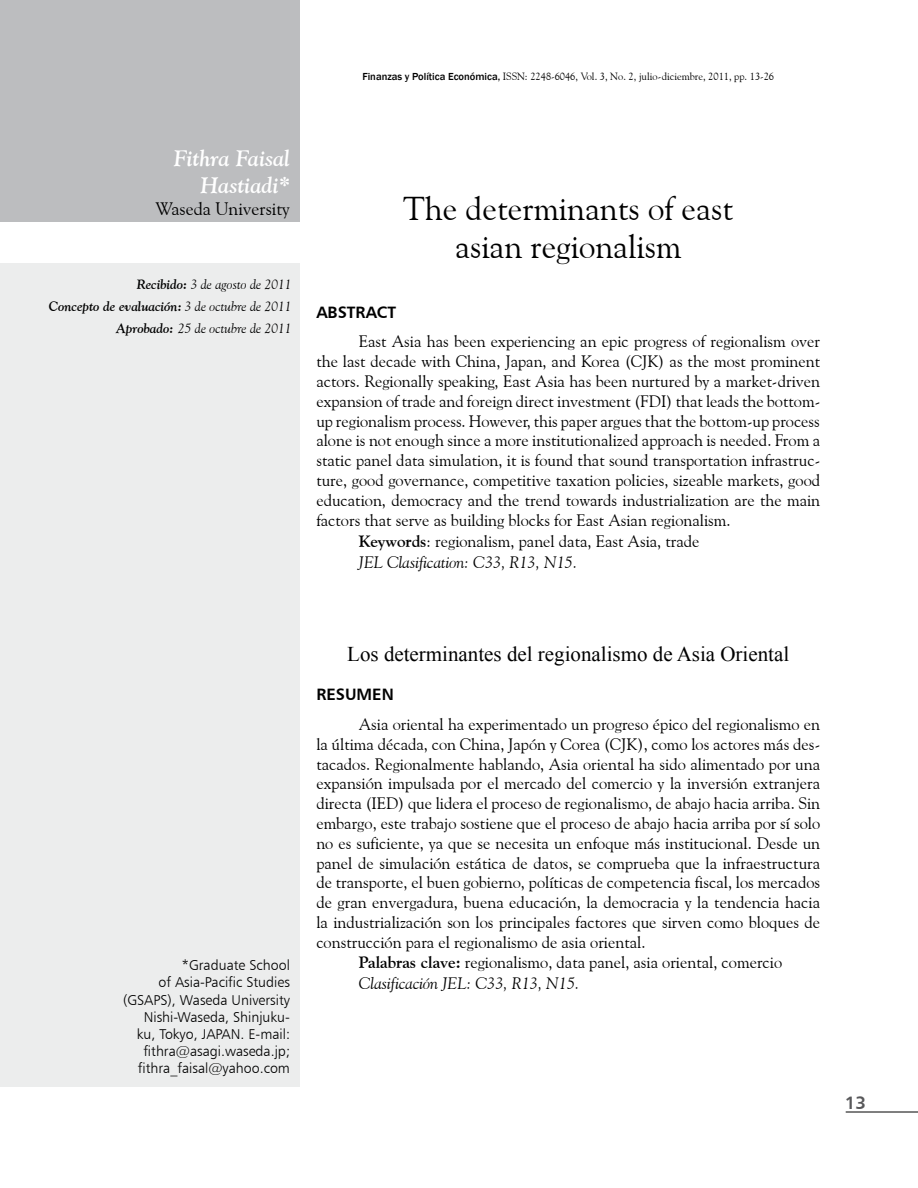
<style>
.page{position:relative;width:918px;height:1188px;background:#fff}
.page>*{position:absolute;margin:0;border:0;box-sizing:border-box;transform-origin:0 0}
.t1{font:33px/38.2px "Goudy Old Style BT";color:#000;text-align:center}
.t2{font:italic 700 22.5px/27px "Goudy Old Style BT";color:#fff;text-align:right}
.t3{font:21px "Times New Roman";color:#000}
.t4{font:18px "Goudy Old Style BT";color:#000}
.t5{font:18px "Humanist 777 BT Bold B";color:#58585a}
.t6{font:16.5px/19.8px "Goudy Old Style BT";color:#000;text-align:justify}
.t7{font:italic 16.5px "Goudy Old Style BT";color:#000}
.t8{font:16.5px "Humanist 777 BT Bold B";color:#000}
.t9{font:14.25px/17.1px "Humanist 777 BT Light B";color:#000;text-align:right}
.t10{font:italic 13.5px/21.6px "Goudy Old Style BT";color:#000;text-align:right}
.t11{font:10.5px "Goudy Old Style BT";color:#000}
.s1{font-family:"Franklin Gothic";font-weight:500}
.s2{font-weight:700}
.s3{font-style:italic}
</style>
<div class="page">
<hr style="left:846px;top:1112px;width:72px;height:1px;background:#000">
<div style="left:0;top:0;width:300px;height:221px;background:#bcbdbf"></div>
<div style="left:0;top:264px;width:299px;height:823px;background:#eceded"></div>
<p class="t11" style="left:362px;top:70px;width:413px"><span class="s1">Finanzas y Política Económica,</span> ISSN: 2248-6046, Vol. 3, No. 2, julio-diciembre, 2011, pp. 13-26</p>
<h2 class="t2" style="left:174px;top:144px;width:118px">Fithra Faisal<br>Hastiadi*</h2>
<p class="t4" style="left:156px;top:197px;width:136px">Waseda University</p>
<p class="t10" style="left:49px;top:274px;width:244px"><span class="s2">Recibido:</span> 3 de agosto de 2011<br><span class="s2">Concepto de evaluación:</span> 3 de octubre de 2011<br><span class="s2">Aprobado:</span> 25 de octubre de 2011</p>
<h1 class="t1" style="left:403px;top:189px;width:332px">The determinants of east asian regionalism</h1>
<p class="t8" style="left:316px;top:301px;width:81px">ABSTRACT</p>
<p class="t6" style="left:316px;top:331px;width:505px;text-indent:43px">East Asia has been experiencing an epic progress of regionalism over the last decade with China, Japan, and Korea (CJK) as the most prominent actors. Regionally speaking, East Asia has been nurtured by a market-driven expansion of trade and foreign direct investment (FDI) that leads the bottom&shy;up regionalism process. However, this paper argues that the bottom-up process alone is not enough since a more institutionalized approach is needed. From a static panel data simulation, it is found that sound transportation infrastruc&shy;ture, good governance, competitive taxation policies, sizeable markets, good education, democracy and the trend towards industrialization are the main factors that serve as building blocks for East Asian regionalism.</p>
<p class="t6" style="left:359px;top:531px;width:342px;line-height:21.3px"><span class="s2">Keywords</span>: regionalism, panel data, East Asia, trade<br><span class="s3">JEL Clasification: C33, R13, N15.</span></p>
<p class="t9" style="left:123px;top:957px;width:168px">*Graduate School<br>of Asia-Pacific Studies (GSAPS), Waseda University<br>Nishi-Waseda, Shinjuku&shy;ku, Tokyo, JAPAN. E-mail: fithra@asagi.waseda.jp; fithra_faisal@yahoo.com</p>
<p class="t3" style="left:347px;top:640px;width:444px">Los determinantes del regionalismo de Asia Oriental</p>
<p class="t8" style="left:316px;top:684px;width:79px">RESUMEN</p>
<p class="t6" style="left:359px;top:714px;width:463px">Asia oriental ha experimentado un progreso épico del regionalismo en</p>
<p class="t6" style="left:316px;top:734px;width:505px">la última década, con China, Japón y Corea (CJK), como los actores más des-</p>
<p class="t6" style="left:316px;top:754px;width:505px">tacados. Regionalmente hablando, Asia oriental ha sido alimentado por una</p>
<p class="t6" style="left:316px;top:774px;width:505px">expansión impulsada por el mercado del comercio y la inversión extranjera</p>
<p class="t6" style="left:316px;top:793px;width:505px">directa (IED) que lidera el proceso de regionalismo, de abajo hacia arriba. Sin</p>
<p class="t6" style="left:316px;top:813px;width:505px">embargo, este trabajo sostiene que el proceso de abajo hacia arriba por sí solo</p>
<p class="t6" style="left:316px;top:833px;width:505px">no es suficiente, ya que se necesita un enfoque más institucional. Desde un</p>
<p class="t6" style="left:316px;top:853px;width:505px">panel de simulación estática de datos, se comprueba que la infraestructura</p>
<p class="t6" style="left:316px;top:873px;width:505px">de transporte, el buen gobierno, políticas de competencia fiscal, los mercados</p>
<p class="t6" style="left:316px;top:892px;width:505px">de gran envergadura, buena educación, la democracia y la tendencia hacia</p>
<p class="t6" style="left:316px;top:912px;width:505px">la industrialización son los principales factores que sirven como bloques de</p>
<p class="t6" style="left:316px;top:932px;width:331px">construcción para el regionalismo de asia oriental.</p>
<p class="t6" style="left:359px;top:952px;width:425px"><span class="s2">Palabras clave:</span> regionalismo, data panel, asia oriental, comercio</p>
<p class="t7" style="left:359px;top:974px;width:222px">Clasificación JEL: C33, R13, N15.</p>
<p class="t5" style="left:845px;top:1091px;width:23px">13</p>
</div>
